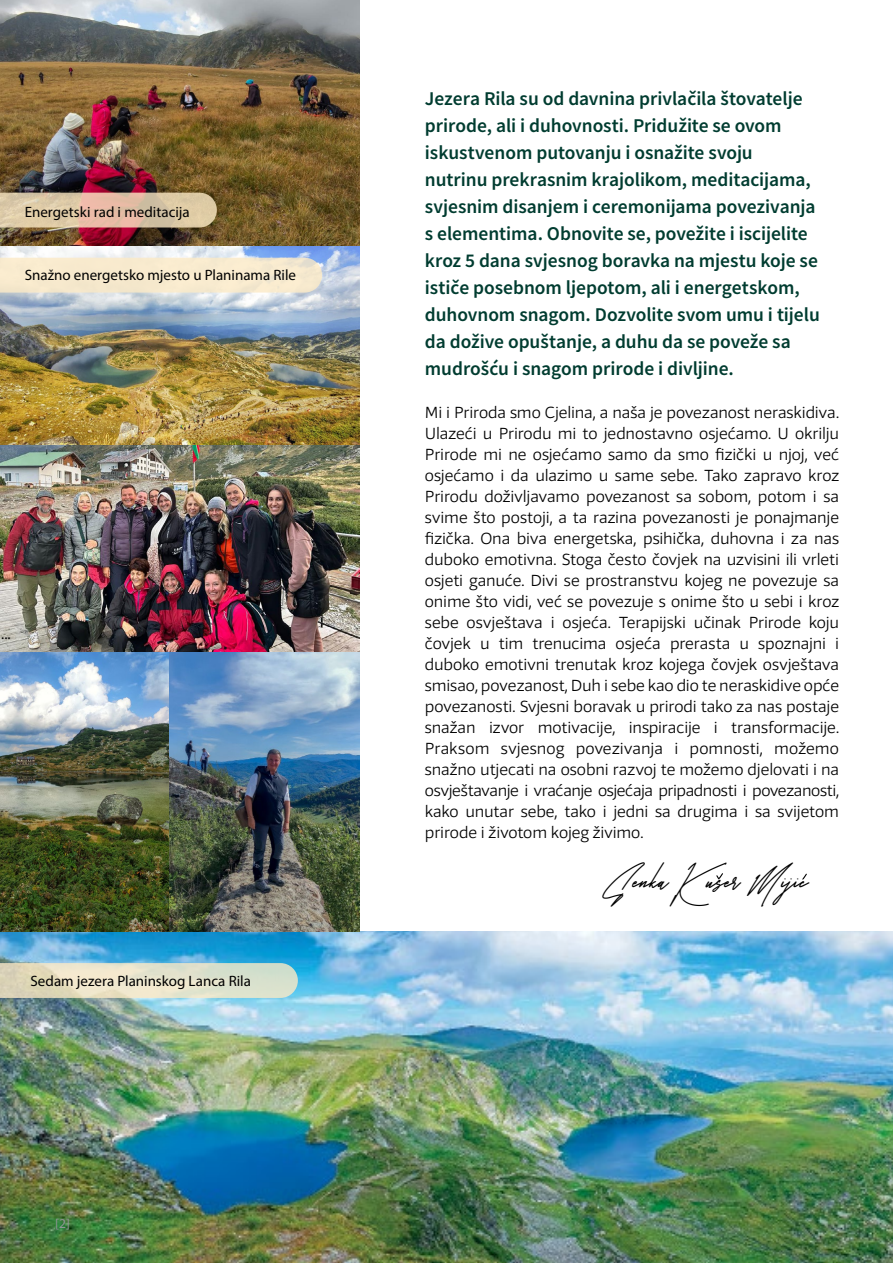
<style>
.page{position:relative;width:893px;height:1263px;background:#fff}
.page>*{position:absolute;margin:0;border:0;box-sizing:border-box;transform-origin:0 0}
.t1{font:45.3px "Harris Signature";color:#000}
.t2{font:19.5px/27px "Source Sans Variable";letter-spacing:-.005em;color:#003c30}
.t3{font:300 16.5px/21px "Foro Sans";letter-spacing:-.005em;color:#000;text-align:justify}
.t4{font:15px "Myriad Pro";color:#000}
.t5{font:13.5px "Myriad Pro";color:#939598}
</style>
<div class="page">
<img style="left:0;top:932px;width:893px;height:331px">
<img style="left:0;top:445px;width:359px;height:208px">
<img style="left:0;top:0;width:359px;height:445px">
<img style="left:0;top:653px;width:169px;height:279px">
<img style="left:169px;top:653px;width:190px;height:279px">
<svg style="left:0;top:193px;width:217px;height:34px;background:#dcc2a3"></svg>
<div style="left:0;top:258px;width:322px;height:35px;background:#f8eace"></div>
<svg style="left:0;top:963px;width:298px;height:35px;background:#e0dfc8"></svg>
<svg style="left:716px;top:873px;width:7px;height:6px"></svg>
<svg style="left:802px;top:874px;width:5px;height:6px"></svg>
<p class="t4" style="left:25px;top:202px;width:166px">Energetski rad i meditacija</p>
<p class="t4" style="left:25px;top:265px;width:273px">Snažno energetsko mjesto u Planinama Rile</p>
<p class="t4" style="left:1px;top:625px;width:11px">...</p>
<p class="t4" style="left:30px;top:972px;width:222px">Sedam jezera Planinskog Lanca Rila</p>
<p class="t5" style="left:55px;top:1215px;width:16px">[2]</p>
<p class="t2" style="left:425px;top:85px;width:396px">Jezera Rila su od davnina privlačila štovatelje prirode, ali i duhovnosti. Pridužite se ovom iskustvenom putovanju i osnažite svoju nutrinu prekrasnim krajolikom, meditacijama, svjesnim disanjem i ceremonijama povezivanja s elementima. Obnovite se, povežite i iscijelite kroz 5 dana svjesnog boravka na mjestu koje se ističe posebnom ljepotom, ali i energetskom, duhovnom snagom. Dozvolite svom umu i tijelu da dožive opuštanje, a duhu da se poveže sa mudrošću i snagom prirode i divljine.</p>
<p class="t3" style="left:425px;top:401px;width:416px">Mi i Priroda smo Cjelina, a naša je povezanost neraskidiva.<br>Ulazeći u Prirodu mi to jednostavno osjećamo. U okrilju Prirode mi ne osjećamo samo da smo fizički u njoj, već osjećamo i da ulazimo u same sebe. Tako zapravo kroz Prirodu doživljavamo povezanost sa sobom, potom i sa svime što postoji, a ta razina povezanosti je ponajmanje fizička. Ona biva energetska, psihička, duhovna i za nas duboko emotivna. Stoga često čovjek na uzvisini ili vrleti osjeti ganuće. Divi se prostranstvu kojeg ne povezuje sa onime što vidi, već se povezuje s onime što u sebi i kroz sebe osvještava i osjeća. Terapijski učinak Prirode koju čovjek u tim trenucima osjeća prerasta u spoznajni i duboko emotivni trenutak kroz kojega čovjek osvještava smisao, povezanost, Duh i sebe kao dio te neraskidive opće povezanosti. Svjesni boravak u prirodi tako za nas postaje snažan izvor motivacije, inspiracije i transformacije.<br>Praksom svjesnog povezivanja i pomnosti, možemo snažno utjecati na osobni razvoj te možemo djelovati i na osvještavanje i vraćanje osjećaja pripadnosti i povezanosti, kako unutar sebe, tako i jedni sa drugima i sa svijetom prirode i životom kojeg živimo.</p>
<h1 class="t1" style="left:612px;top:862px;width:198px">Senka Kuser Mijic</h1>
</div>
